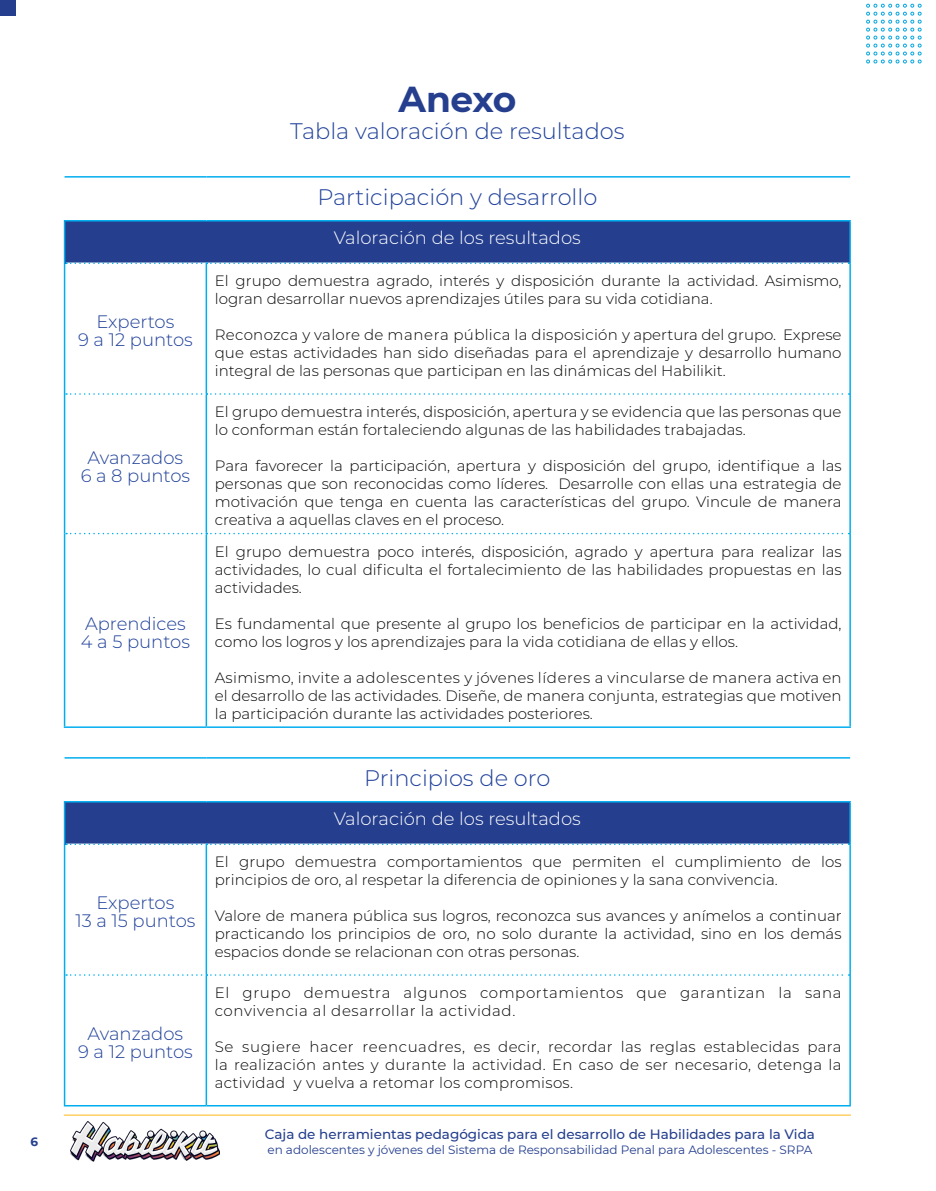
<style>
.page{position:relative;width:936px;height:1191px;background:#fff}
.page>*{position:absolute;margin:0;border:0;box-sizing:border-box;transform-origin:0 0}
.t1{font:700 36px "Montserrat";letter-spacing:-.02em;color:#253f8e}
.t2{font:300 22.5px "Montserrat";color:#20419a}
.t3{font:300 18px "Montserrat";color:#20419a}
.t4{font:300 18px "Montserrat";color:#fff}
.Bloque_de_texto{font:300 15px/18px "Montserrat";color:#040503;text-align:justify}
.Bloque_de_texto-2{font:300 15px/18px "Montserrat";letter-spacing:.04em;color:#040503}
.t5{font:500 13.5px "Montserrat";color:#253f8e}
.t6{font:12px "Montserrat";color:#253f8e}
.t7{font:700 12px "Montserrat";color:#253f8e}
</style>
<div class="page">
<img style="left:71px;top:1121px;width:148px;height:41px">
<hr style="left:64px;top:1114px;width:786px;height:2px;background:#fecf63">
<svg style="left:866px;top:3px;width:55px;height:61px"></svg>
<div style="left:0;top:0;width:16px;height:16px;background:#253f8e"></div>
<div style="left:65px;top:221px;width:785px;height:42px;background:#253f8e"></div>
<hr style="left:65px;top:176px;width:141px;height:2px;background:#00aeef">
<hr style="left:206px;top:176px;width:644px;height:2px;background:#00aeef">
<hr style="left:64px;top:220px;width:142px;height:1px;background:#00aeef">
<hr style="left:64px;top:221px;width:1px;height:42px;background:#00aeef">
<hr style="left:206px;top:220px;width:644px;height:1px;background:#00aeef">
<hr style="left:849px;top:221px;width:1px;height:42px;background:#00aeef">
<hr style="left:64px;top:263px;width:1px;height:131px;background:#00aeef">
<hr style="left:205px;top:264px;width:2px;height:129px;background:#00aeef">
<hr style="left:64px;top:394px;width:1px;height:139px;background:#00aeef">
<hr style="left:205px;top:395px;width:2px;height:138px;background:#00aeef">
<hr style="left:64px;top:533px;width:1px;height:193px;background:#00aeef">
<hr style="left:205px;top:534px;width:2px;height:192px;background:#00aeef">
<hr style="left:64px;top:726px;width:142px;height:2px;background:#00aeef">
<hr style="left:206px;top:726px;width:644px;height:2px;background:#00aeef">
<svg style="left:66px;top:262px;width:783px;height:2px"></svg>
<hr style="left:849px;top:263px;width:1px;height:131px;background:#00aeef">
<hr style="left:849px;top:394px;width:1px;height:139px;background:#00aeef">
<hr style="left:849px;top:533px;width:1px;height:193px;background:#00aeef">
<svg style="left:66px;top:393px;width:783px;height:2px"></svg>
<svg style="left:66px;top:533px;width:783px;height:1px"></svg>
<div style="left:65px;top:801px;width:785px;height:43px;background:#253f8e"></div>
<hr style="left:65px;top:757px;width:141px;height:1px;background:#00aeef">
<hr style="left:206px;top:757px;width:644px;height:1px;background:#00aeef">
<hr style="left:64px;top:801px;width:142px;height:1px;background:#00aeef">
<hr style="left:64px;top:802px;width:1px;height:42px;background:#00aeef">
<hr style="left:206px;top:801px;width:644px;height:1px;background:#00aeef">
<hr style="left:849px;top:802px;width:1px;height:42px;background:#00aeef">
<hr style="left:64px;top:844px;width:1px;height:131px;background:#00aeef">
<hr style="left:205px;top:845px;width:2px;height:129px;background:#00aeef">
<hr style="left:64px;top:975px;width:1px;height:130px;background:#00aeef">
<hr style="left:205px;top:975px;width:2px;height:130px;background:#00aeef">
<hr style="left:206px;top:1105px;width:644px;height:1px;background:#00aeef">
<svg style="left:66px;top:843px;width:783px;height:2px"></svg>
<hr style="left:849px;top:844px;width:1px;height:131px;background:#00aeef">
<hr style="left:849px;top:975px;width:1px;height:130px;background:#00aeef">
<svg style="left:66px;top:974px;width:783px;height:1px"></svg>
<hr style="left:64px;top:1105px;width:142px;height:1px;background:#00aeef">
<p class="t7" style="left:30px;top:1133px;width:9px">6</p>
<p class="t3" style="left:96px;top:310px;width:79px">Expertos</p>
<p class="t3" style="left:78px;top:328px;width:116px">9 a 12 puntos</p>
<p class="t3" style="left:88px;top:445px;width:97px">Avanzados</p>
<p class="t3" style="left:81px;top:463px;width:111px">6 a 8 puntos</p>
<p class="t3" style="left:85px;top:611px;width:102px">Aprendices</p>
<p class="t3" style="left:81px;top:629px;width:111px">4 a 5 puntos</p>
<p class="t3" style="left:96px;top:890px;width:79px">Expertos</p>
<p class="t3" style="left:75px;top:908px;width:122px">13 a 15 puntos</p>
<p class="t3" style="left:88px;top:1021px;width:97px">Avanzados</p>
<p class="t3" style="left:78px;top:1039px;width:116px">9 a 12 puntos</p>
<p class="t1" style="left:398px;top:74px;width:119px">Anexo</p>
<p class="t2" style="left:290px;top:116px;width:336px">Tabla valoración de resultados</p>
<p class="t2" style="left:317px;top:181px;width:281px">Participación y desarrollo</p>
<p class="t4" style="left:334px;top:225px;width:248px">Valoración de los resultados</p>
<p class="Bloque_de_texto" style="left:215px;top:271px;width:628px">El grupo demuestra agrado, interés y disposición durante la actividad. Asimismo, logran desarrollar nuevos aprendizajes útiles para su vida cotidiana.</p>
<p class="Bloque_de_texto" style="left:215px;top:325px;width:628px">Reconozca y valore de manera pública la disposición y apertura del grupo. Exprese que estas actividades han sido diseñadas para el aprendizaje y desarrollo humano integral de las personas que participan en las dinámicas del Habilikit.</p>
<p class="Bloque_de_texto" style="left:215px;top:402px;width:628px">El grupo demuestra interés, disposición, apertura y se evidencia que las personas que lo conforman están fortaleciendo algunas de las habilidades trabajadas.</p>
<p class="Bloque_de_texto" style="left:215px;top:456px;width:628px">Para favorecer la participación, apertura y disposición del grupo, identifique a las personas que son reconocidas como líderes. Desarrolle con ellas una estrategia de motivación que tenga en cuenta las características del grupo. Vincule de manera creativa a aquellas claves en el proceso.</p>
<p class="Bloque_de_texto" style="left:215px;top:542px;width:628px">El grupo demuestra poco interés, disposición, agrado y apertura para realizar las actividades, lo cual dificulta el fortalecimiento de las habilidades propuestas en las actividades.</p>
<p class="Bloque_de_texto" style="left:215px;top:614px;width:628px">Es fundamental que presente al grupo los beneficios de participar en la actividad, como los logros y los aprendizajes para la vida cotidiana de ellas y ellos.</p>
<p class="Bloque_de_texto" style="left:215px;top:668px;width:628px">Asimismo, invite a adolescentes y jóvenes líderes a vincularse de manera activa en el desarrollo de las actividades. Diseñe, de manera conjunta, estrategias que motiven la participación durante las actividades posteriores.</p>
<p class="t2" style="left:364px;top:762px;width:187px">Principios de oro</p>
<p class="t4" style="left:334px;top:806px;width:248px">Valoración de los resultados</p>
<p class="Bloque_de_texto" style="left:215px;top:852px;width:628px">El grupo demuestra comportamientos que permiten el cumplimiento de los principios de oro, al respetar la diferencia de opiniones y la sana convivencia.</p>
<p class="Bloque_de_texto" style="left:215px;top:906px;width:628px">Valore de manera pública sus logros, reconozca sus avances y anímelos a continuar practicando los principios de oro, no solo durante la actividad, sino en los demás espacios donde se relacionan con otras personas.</p>
<p class="Bloque_de_texto-2" style="left:215px;top:983px;width:628px">El grupo demuestra algunos comportamientos que garantizan la sana convivencia al desarrollar la actividad.</p>
<p class="Bloque_de_texto" style="left:215px;top:1037px;width:628px">Se sugiere hacer reencuadres, es decir, recordar las reglas establecidas para la realización antes y durante la actividad. En caso de ser necesario, detenga la actividad y vuelva a retomar los compromisos.</p>
<p class="t5" style="left:265px;top:1125px;width:551px">Caja de herramientas pedagógicas para el desarrollo de Habilidades para la Vida</p>
<p class="t6" style="left:267px;top:1141px;width:546px">en adolescentes y jóvenes del Sistema de Responsabilidad Penal para Adolescentes - SRPA</p>
</div>
